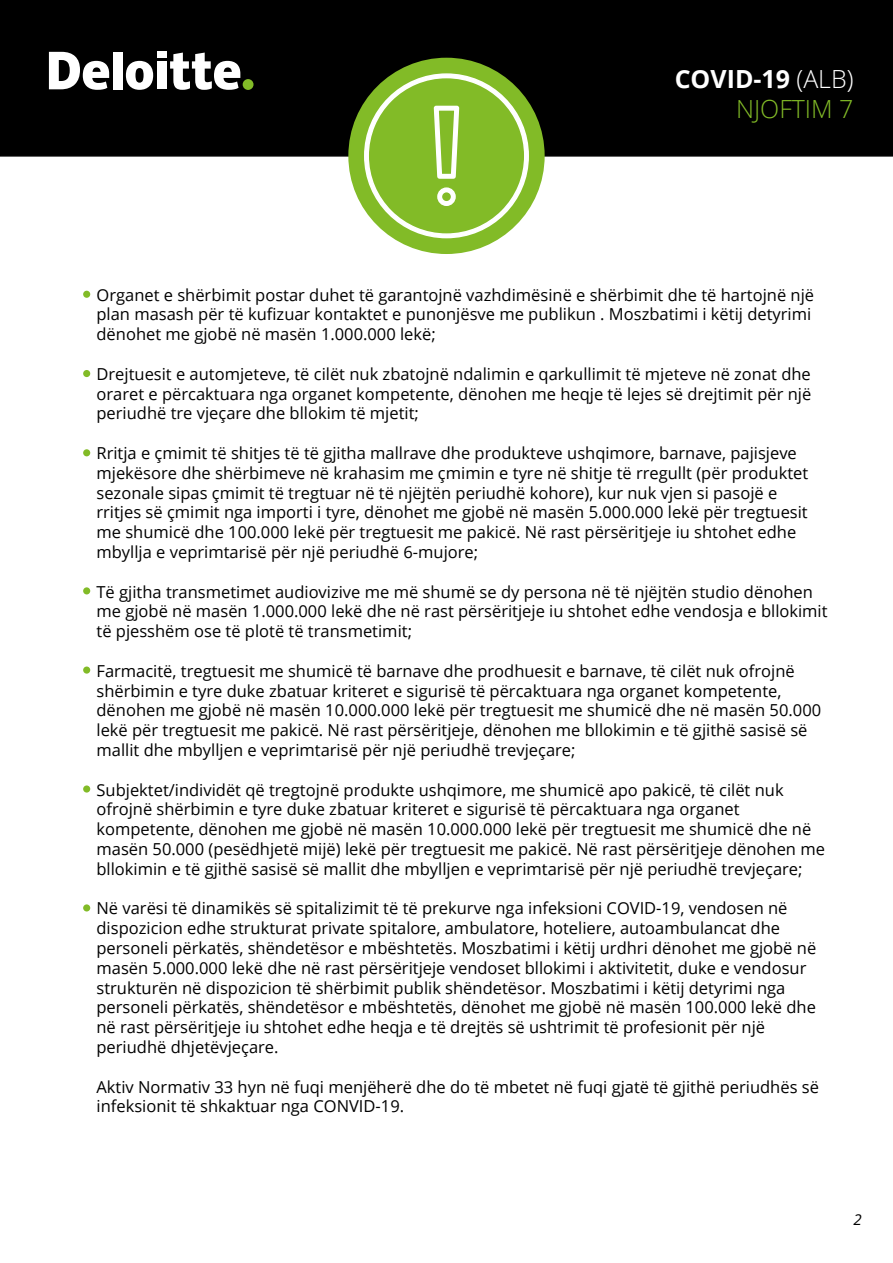
<style>
.page{position:relative;width:893px;height:1263px;background:#fff}
.page>*{position:absolute;margin:0;border:0;box-sizing:border-box;transform-origin:0 0}
.t1{font:700 24.9px/30px "Open Sans";color:#fff;text-align:right}
.t2{font:16.5px/19.8px "Open Sans";color:#000}
.t3{font:italic 15px "Open Sans";color:#000}
.s1{font-weight:300}
.s2{font-weight:300;color:#82bb27}
</style>
<div class="page">
<div style="left:83px;top:291px;width:7px;height:7px;background:#82bb27;border-radius:50%"></div>
<div style="left:83px;top:449px;width:7px;height:7px;background:#82bb27;border-radius:50%"></div>
<div style="left:83px;top:587px;width:7px;height:7px;background:#82bb27;border-radius:50%"></div>
<div style="left:83px;top:666px;width:7px;height:8px;background:#82bb27;border-radius:50%"></div>
<div style="left:83px;top:785px;width:7px;height:7px;background:#82bb27;border-radius:50%"></div>
<div style="left:83px;top:904px;width:7px;height:7px;background:#82bb27;border-radius:50%"></div>
<div style="left:83px;top:370px;width:7px;height:7px;background:#82bb27;border-radius:50%"></div>
<div style="left:0;top:0;width:893px;height:157px;background:#000;border:2px solid #000"></div>
<div style="left:348px;top:58px;width:197px;height:196px;background:#82bb27;border-radius:50%"></div>
<div style="left:243px;top:79px;width:11px;height:11px;background:#82bb27;border-radius:50%"></div>
<div style="left:113px;top:52px;width:9px;height:37px;background:#fff"></div>
<svg style="left:126px;top:61px;width:27px;height:29px"></svg>
<div style="left:157px;top:61px;width:9px;height:28px;background:#fff"></div>
<div style="left:157px;top:52px;width:9px;height:6px;background:#fff"></div>
<svg style="left:170px;top:53px;width:70px;height:37px"></svg>
<svg style="left:49px;top:52px;width:60px;height:38px"></svg>
<svg style="left:363px;top:57px;width:167px;height:182px"></svg>
<h1 class="t1" style="left:675px;top:63px;width:180px">COVID-19 <span class="s1">(ALB)<br></span><span class="s2">NJOFTIM 7</span></h1>
<p class="t2" style="left:97px;top:284px;width:719px">Organet e shërbimit postar duhet të garantojnë vazhdimësinë e shërbimit dhe të hartojnë një plan masash për të kufizuar kontaktet e punonjësve me publikun . Moszbatimi i këtij detyrimi dënohet me gjobë në masën 1.000.000 lekë;</p>
<p class="t2" style="left:97px;top:363px;width:716px;text-align:justify">Drejtuesit e automjeteve, të cilët nuk zbatojnë ndalimin e qarkullimit të mjeteve në zonat dhe oraret e përcaktuara nga organet kompetente, dënohen me heqje të lejes së drejtimit për një periudhë tre vjeçare dhe bllokim të mjetit;</p>
<p class="t2" style="left:97px;top:443px;width:713px">Rritja e çmimit të shitjes të të gjitha mallrave dhe produkteve ushqimore, barnave, pajisjeve mjekësore dhe shërbimeve në krahasim me çmimin e tyre në shitje të rregullt (për produktet sezonale sipas çmimit të tregtuar në të njëjtën periudhë kohore), kur nuk vjen si pasojë e rritjes së çmimit nga importi i tyre, dënohet me gjobë në masën 5.000.000 lekë për tregtuesit me shumicë dhe 100.000 lekë për tregtuesit me pakicë. Në rast përsëritjeje iu shtohet edhe mbyllja e veprimtarisë për një periudhë 6-mujore;</p>
<p class="t2" style="left:97px;top:581px;width:733px">Të gjitha transmetimet audiovizive me më shumë se dy persona në të njëjtën studio dënohen me gjobë në masën 1.000.000 lekë dhe në rast përsëritjeje iu shtohet edhe vendosja e bllokimit të pjesshëm ose të plotë të transmetimit;</p>
<p class="t2" style="left:97px;top:660px;width:726px">Farmacitë, tregtuesit me shumicë të barnave dhe prodhuesit e barnave, të cilët nuk ofrojnë shërbimin e tyre duke zbatuar kriteret e sigurisë të përcaktuara nga organet kompetente, dënohen me gjobë në masën 10.000.000 lekë për tregtuesit me shumicë dhe në masën 50.000 lekë për tregtuesit me pakicë. Në rast përsëritjeje, dënohen me bllokimin e të gjithë sasisë së mallit dhe mbylljen e veprimtarisë për një periudhë trevjeçare;</p>
<p class="t2" style="left:97px;top:779px;width:730px">Subjektet/individët që tregtojnë produkte ushqimore, me shumicë apo pakicë, të cilët nuk ofrojnë shërbimin e tyre duke zbatuar kriteret e sigurisë të përcaktuara nga organet kompetente, dënohen me gjobë në masën 10.000.000 lekë për tregtuesit me shumicë dhe në masën 50.000 (pesëdhjetë mijë) lekë për tregtuesit me pakicë. Në rast përsëritjeje dënohen me bllokimin e të gjithë sasisë së mallit dhe mbylljen e veprimtarisë për një periudhë trevjeçare;</p>
<p class="t2" style="left:97px;top:898px;width:721px">Në varësi të dinamikës së spitalizimit të të prekurve nga infeksioni COVID-19, vendosen në dispozicion edhe strukturat private spitalore, ambulatore, hoteliere, autoambulancat dhe personeli përkatës, shëndetësor e mbështetës. Moszbatimi i këtij urdhri dënohet me gjobë në masën 5.000.000 lekë dhe në rast përsëritjeje vendoset bllokimi i aktivitetit, duke e vendosur strukturën në dispozicion të shërbimit publik shëndetësor. Moszbatimi i këtij detyrimi nga personeli përkatës, shëndetësor e mbështetës, dënohet me gjobë në masën 100.000 lekë dhe në rast përsëritjeje iu shtohet edhe heqja e të drejtës së ushtrimit të profesionit për një periudhë dhjetëvjeçare.</p>
<p class="t2" style="left:97px;top:1076px;width:724px">Aktiv Normativ 33 hyn në fuqi menjëherë dhe do të mbetet në fuqi gjatë të gjithë periudhës së infeksionit të shkaktuar nga CONVID-19.</p>
<p class="t3" style="left:854px;top:1209px;width:10px">2</p>
</div>
